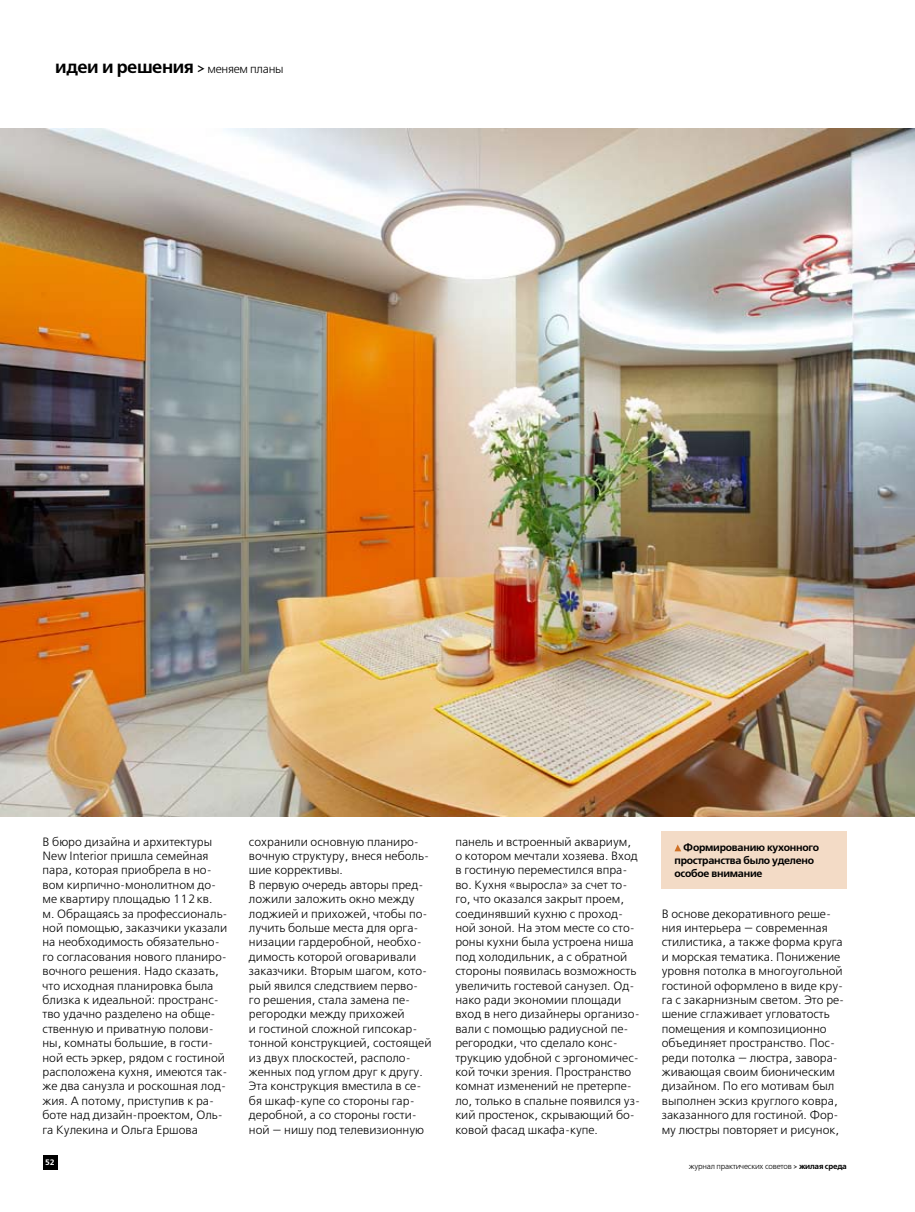
<style>
.page{position:relative;width:915px;height:1212px;background:#fff}
.page>*{position:absolute;margin:0;border:0;box-sizing:border-box;transform-origin:0 0}
.t1{font:700 18px "Free Set C";letter-spacing:-.025em;color:#000}
.t2{font:12px/14.4px "Free Set C";color:#000}
.t3{font:700 10.5px/12.6px "Free Set C";letter-spacing:-.025em;color:#000}
.t4{font:7.95px "Free Set C";letter-spacing:-.025em;color:#000}
.t5{font:700 7.95px "Free Set C";color:#fff}
.s1{font-size:12px}
.s2{font-weight:400;font-size:12px}
.s3{font-weight:700;font-size:6px}
.s4{font-weight:700}
</style>
<div class="page">
<div style="left:43px;top:1154px;width:14px;height:15px;background:#000"></div>
<img style="left:0;top:128px;width:914px;height:689px">
<div style="left:661px;top:831px;width:185px;height:58px;background:#f3dbc6"></div>
<svg style="left:674px;top:844px;width:7px;height:7px"></svg>
<h1 class="t1" style="left:55px;top:56px;width:230px">идеи и решения <span class="s1">&gt;</span> <span class="s2">меняем планы</span></h1>
<p class="t2" style="left:43px;top:834px;width:186px">В бюро дизайна и архитектуры<br>New Interior пришла семейная пара, которая приобрела в но&shy;вом кирпично-монолитном до&shy;ме квартиру площадью 112кв.<br>м. Обращаясь за профессиональ&shy;ной помощью, заказчики указали на необходимость обязательно&shy;го согласования нового планиро&shy;вочного решения. Надо сказать, что исходная планировка была близка к идеальной: пространс&shy;тво удачно разделено на обще&shy;ственную и приватную полови&shy;ны, комнаты большие, в гости&shy;ной есть эркер, рядом с гостиной расположена кухня, имеются так&shy;же два санузла и роскошная лод&shy;жия. А потому, приступив к ра&shy;боте над дизайн-проектом, Оль&shy;га Кулекина и Ольга Ершова</p>
<p class="t2" style="left:249px;top:834px;width:184px">сохранили основную планиро&shy;вочную структуру, внеся неболь&shy;шие коррективы.<br>В первую очередь авторы пред&shy;ложили заложить окно между лоджией и прихожей, чтобы по&shy;лучить больше места для орга&shy;низации гардеробной, необхо&shy;димость которой оговаривали заказчики. Вторым шагом, кото&shy;рый явился следствием перво&shy;го решения, стала замена пе&shy;регородки между прихожей<br>и гостиной сложной гипсокар&shy;тонной конструкцией, состоящей из двух плоскостей, располо&shy;женных под углом друг к другу.<br>Эта конструкция вместила в се&shy;бя шкаф-купе со стороны гар&shy;деробной, а со стороны гости&shy;ной — нишу под телевизионную</p>
<p class="t2" style="left:455px;top:834px;width:186px">панель и встроенный аквариум, о котором мечтали хозяева. Вход в гостиную переместился впра&shy;во. Кухня «выросла» за счет то&shy;го, что оказался закрыт проем, соединявший кухню с проход&shy;ной зоной. На этом месте со сто&shy;роны кухни была устроена ниша под холодильник, а с обратной стороны появилась возможность увеличить гостевой санузел. Од&shy;нако ради экономии площади вход в него дизайнеры организо&shy;вали с помощью радиусной пе&shy;регородки, что сделало конс&shy;трукцию удобной с эргономичес&shy;кой точки зрения. Пространство комнат изменений не претерпе&shy;ло, только в спальне появился уз&shy;кий простенок, скрывающий бо&shy;ковой фасад шкафа-купе.</p>
<p class="t5" style="left:45px;top:1157px;width:11px">52</p>
<p class="t3" style="left:674px;top:842px;width:146px;text-indent:9px">Формированию кухонного пространства было уделено особое внимание</p>
<p class="t2" style="left:661px;top:906px;width:184px">В основе декоративного реше&shy;ния интерьера — современная стилистика, а также форма круга и морская тематика. Понижение уровня потолка в многоугольной гостиной оформлено в виде кру&shy;га с закарнизным светом. Это ре&shy;шение сглаживает угловатость помещения и композиционно объединяет пространство. Пос&shy;реди потолка — люстра, завора&shy;живающая своим бионическим дизайном. По его мотивам был выполнен эскиз круглого ковра, заказанного для гостиной. Фор&shy;му люстры повторяет и рисунок,</p>
<p class="t4" style="left:688px;top:1162px;width:159px">журнал практических советов <span class="s3">&gt;</span> <span class="s4">жилая среда</span></p>
</div>
